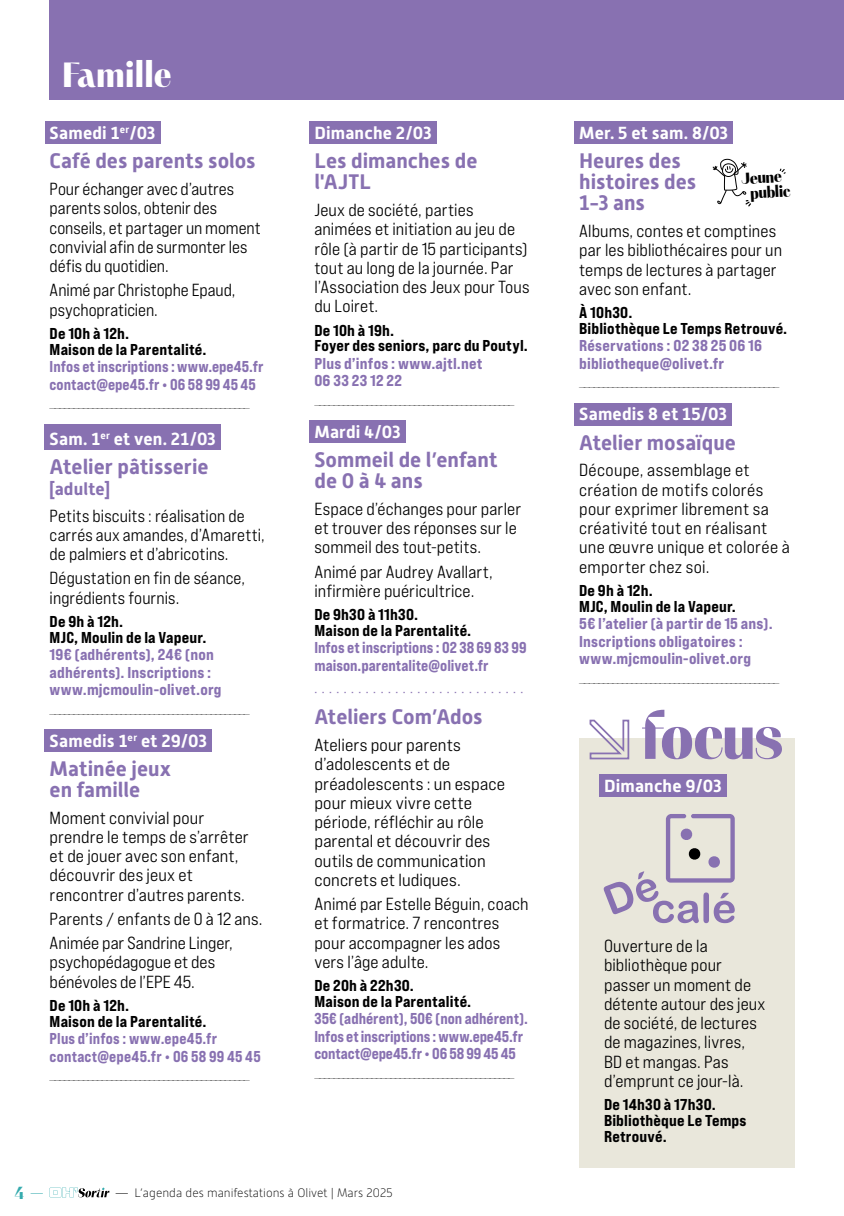
<style>
.page{position:relative;width:844px;height:1216px;background:#fff}
.page>*{position:absolute;margin:0;border:0;box-sizing:border-box;transform-origin:0 0}
.Rubriques{font:900 35px "PF Marlet Display";color:#fff}
.Titre{font:700 21px/21px "Alwyn New";color:#8871b1}
.Texte{font:17.5px/19.2px "Bebas Neue Pro Exp Md";letter-spacing:.005em;color:#000}
.Date{font:700 17.5px "Alwyn New";letter-spacing:.01em;color:#fff}
.Titre-2{font:700 17.5px "Alwyn New";letter-spacing:.01em;color:#8871b1}
.t1{font:900 17.5px "PF Marlet Display";color:#35abae}
.Horaires___Lieux{font:15.75px/15.8px "Bebas Neue Pro Exp Eb";letter-spacing:.01em;color:#000}
.Infos___Réservations{font:15.75px/17.5px "Bebas Neue Pro Exp Eb";letter-spacing:.01em;color:#8871b1;scale:.95 1}
.Infos___Réservations-2{font:15.75px/17.5px "Bebas Neue Pro Exp Eb";letter-spacing:.01em;color:#8871b1}
.t2{font:15.75px "Bebas Neue Pro Exp Lt";color:#000}
.t3{font:15.75px "Bebas Neue Pro Exp Bk";color:#8871b1}
.Rubriques-2{font:900 15.75px "PF Marlet Display";color:#000}
.t4{font:100 12.25px "Alwyn New";color:#000}
.s1{font-family:"Alwyn New";font-weight:100;font-size:12.25px}
</style>
<div class="page">
<div style="left:45px;top:122px;width:115px;height:22px;background:#8871b1"></div>
<div style="left:45px;top:424px;width:176px;height:26px;background:#8871b1"></div>
<div style="left:45px;top:729px;width:167px;height:22px;background:#8871b1"></div>
<div style="left:309px;top:122px;width:127px;height:22px;background:#8871b1"></div>
<div style="left:309px;top:420px;width:96px;height:23px;background:#8871b1"></div>
<div style="left:574px;top:122px;width:159px;height:22px;background:#8871b1"></div>
<div style="left:574px;top:403px;width:157px;height:22px;background:#8871b1"></div>
<div style="left:50px;top:0;width:793px;height:99px;background:#8871b1"></div>
<div style="left:579px;top:738px;width:215px;height:429px;background:#e9e7db"></div>
<div style="left:599px;top:774px;width:127px;height:23px;background:#8871b1"></div>
<svg style="left:589px;top:719px;width:41px;height:41px"></svg>
<svg style="left:642px;top:709px;width:139px;height:50px"></svg>
<svg style="left:603px;top:814px;width:131px;height:109px"></svg>
<svg style="left:779px;top:168px;width:6px;height:6px"></svg>
<svg style="left:712px;top:159px;width:38px;height:47px"></svg>
<svg style="left:49px;top:1187px;width:60px;height:10px"></svg>
<p class="Rubriques" style="left:62px;top:52px;width:111px">Famille</p>
<p class="Date" style="left:50px;top:123px;width:107px">Samedi 1<sup>er</sup>/03</p>
<p class="Titre" style="left:50px;top:151px;width:207px">Café des parents solos</p>
<p class="Texte" style="left:50px;top:179px;width:212px">Pour échanger avec d’autres parents solos, obtenir des conseils, et partager un moment convivial afin de surmonter les défis du quotidien.</p>
<p class="Texte" style="left:50px;top:280px;width:187px">Animé par Christophe Epaud, psychopraticien.</p>
<p class="Horaires___Lieux" style="left:50px;top:325px;width:158px">De 10h à 12h.<br>Maison de la Parentalité.</p>
<p class="Infos___Réservations" style="left:50px;top:357px;width:226px">Infos et inscriptions : www.epe45.fr contact@epe45.fr • 06 58 99 45 45</p>
<p class="t2" style="left:50px;top:392px;width:202px">__________________________________________</p>
<p class="Date" style="left:50px;top:428px;width:168px">Sam. 1<sup>er</sup> et ven. 21/03</p>
<p class="Titre" style="left:50px;top:456px;width:160px">Atelier pâtisserie</p>
<p class="Titre-2" style="left:50px;top:478px;width:62px">[adulte]</p>
<p class="Texte" style="left:50px;top:505px;width:216px">Petits biscuits : réalisation de carrés aux amandes, d’Amaretti, de palmiers et d’abricotins.</p>
<p class="Texte" style="left:50px;top:568px;width:197px">Dégustation en fin de séance, ingrédients fournis.</p>
<p class="Horaires___Lieux" style="left:50px;top:613px;width:158px">De 9h à 12h.<br>MJC, Moulin de la Vapeur.</p>
<p class="Infos___Réservations-2" style="left:50px;top:645px;width:173px">19€ (adhérents), 24€ (non adhérents). Inscriptions : www.mjcmoulin-olivet.org</p>
<p class="Date" style="left:50px;top:730px;width:159px">Samedis 1<sup>er</sup> et 29/03</p>
<p class="Titre" style="left:50px;top:758px;width:123px">Matinée jeux en famille</p>
<p class="Texte" style="left:50px;top:807px;width:200px">Moment convivial pour prendre le temps de s’arrêter et de jouer avec son enfant, découvrir des jeux et rencontrer d’autres parents.</p>
<p class="Texte" style="left:50px;top:908px;width:214px">Parents / enfants de 0 à 12 ans.</p>
<p class="Texte" style="left:50px;top:933px;width:184px">Animée par Sandrine Linger, psychopédagogue et des bénévoles de l’EPE 45.</p>
<p class="Horaires___Lieux" style="left:50px;top:997px;width:158px">De 10h à 12h.<br>Maison de la Parentalité.</p>
<p class="Infos___Réservations" style="left:50px;top:1029px;width:224px">Plus d’infos : www.epe45.fr contact@epe45.fr • 06 58 99 45 45</p>
<p class="Date" style="left:314px;top:123px;width:119px">Dimanche 2/03</p>
<p class="Titre" style="left:314px;top:151px;width:164px">Les dimanches de l'AJTL</p>
<p class="Texte" style="left:314px;top:200px;width:216px">Jeux de société, parties animées et initiation au jeu de rôle (à partir de 15 participants) tout au long de la journée. Par l’Association des Jeux pour Tous du Loiret.</p>
<p class="Horaires___Lieux" style="left:314px;top:322px;width:215px">De 10h à 19h.<br>Foyer des seniors, parc du Poutyl.</p>
<p class="Infos___Réservations-2" style="left:314px;top:354px;width:169px">Plus d’infos : www.ajtl.net<br>06 33 23 12 22</p>
<p class="Date" style="left:314px;top:422px;width:88px">Mardi 4/03</p>
<p class="Titre" style="left:314px;top:449px;width:184px">Sommeil de l’enfant de 0 à 4 ans</p>
<p class="Texte" style="left:314px;top:499px;width:208px">Espace d’échanges pour parler et trouver des réponses sur le sommeil des tout-petits.</p>
<p class="Texte" style="left:314px;top:561px;width:180px">Animé par Audrey Avallart, infirmière puéricultrice.</p>
<p class="Horaires___Lieux" style="left:314px;top:606px;width:158px">De 9h30 à 11h30.<br>Maison de la Parentalité.</p>
<p class="Infos___Réservations" style="left:314px;top:638px;width:225px">Infos et inscriptions : 02 38 69 83 99 maison.parentalite@olivet.fr</p>
<p class="t3" style="left:314px;top:682px;width:210px">∙ ∙ ∙ ∙ ∙ ∙ ∙ ∙ ∙ ∙ ∙ ∙ ∙ ∙ ∙ ∙ ∙ ∙ ∙ ∙ ∙ ∙ ∙ ∙ ∙ ∙ ∙ ∙ ∙</p>
<p class="Titre" style="left:314px;top:706px;width:170px">Ateliers Com’Ados</p>
<p class="Texte" style="left:314px;top:735px;width:192px">Ateliers pour parents d’adolescents et de préadolescents : un espace pour mieux vivre cette période, réfléchir au rôle parental et découvrir des outils de communication concrets et ludiques.</p>
<p class="Texte" style="left:314px;top:894px;width:215px">Animé par Estelle Béguin, coach et formatrice. 7 rencontres pour accompagner les ados vers l’âge adulte.</p>
<p class="Horaires___Lieux" style="left:314px;top:977px;width:158px">De 20h à 22h30.<br>Maison de la Parentalité.</p>
<p class="Infos___Réservations" style="left:314px;top:1009px;width:226px">35€ (adhérent), 50€ (non adhérent).<br>Infos et inscriptions : www.epe45.fr contact@epe45.fr • 06 58 99 45 45</p>
<p class="t1" style="left:15px;top:1181px;width:30px">4 <span class="s1">—</span></p>
<p class="t4" style="left:116px;top:1186px;width:278px">— L’agenda des manifestations à Olivet | Mars 2025</p>
<p class="Date" style="left:579px;top:123px;width:150px">Mer. 5 et sam. 8/03</p>
<p class="Titre" style="left:579px;top:151px;width:119px">Heures des histoires des<br>1-3 ans</p>
<p class="Texte" style="left:579px;top:221px;width:204px">Albums, contes et comptines par les bibliothécaires pour un temps de lectures à partager avec son enfant.</p>
<p class="Horaires___Lieux" style="left:579px;top:304px;width:209px">À 10h30.<br>Bibliothèque Le Temps Retrouvé.</p>
<p class="Infos___Réservations-2" style="left:579px;top:337px;width:184px">Réservations : 02 38 25 06 16 bibliotheque@olivet.fr</p>
<p class="t2" style="left:579px;top:371px;width:202px">__________________________________________</p>
<p class="Date" style="left:579px;top:404px;width:149px">Samedis 8 et 15/03</p>
<p class="Titre" style="left:579px;top:432px;width:158px">Atelier mosaïque</p>
<p class="Texte" style="left:579px;top:460px;width:212px">Découpe, assemblage et création de motifs colorés pour exprimer librement sa créativité tout en réalisant une œuvre unique et colorée à emporter chez soi.</p>
<p class="Horaires___Lieux" style="left:579px;top:582px;width:158px">De 9h à 12h.<br>MJC, Moulin de la Vapeur.</p>
<p class="Infos___Réservations-2" style="left:579px;top:614px;width:195px">5€ l’atelier (à partir de 15 ans).<br>Inscriptions obligatoires : www.mjcmoulin-olivet.org</p>
<p class="Rubriques-2" style="left:740px;top:168px;width:42px;rotate:-3deg">Jeune</p>
<p class="Rubriques-2" style="left:749px;top:183px;width:42px;rotate:-3deg">public</p>
<p class="Date" style="left:604px;top:776px;width:119px">Dimanche 9/03</p>
<p class="Texte" style="left:604px;top:936px;width:163px">Ouverture de la bibliothèque pour passer un moment de détente autour des jeux de société, de lectures de magazines, livres,<br>BD et mangas. Pas d’emprunt ce jour-là.</p>
<p class="Horaires___Lieux" style="left:604px;top:1096px;width:144px">De 14h30 à 17h30.<br>Bibliothèque Le Temps<br>Retrouvé.</p>
</div>
